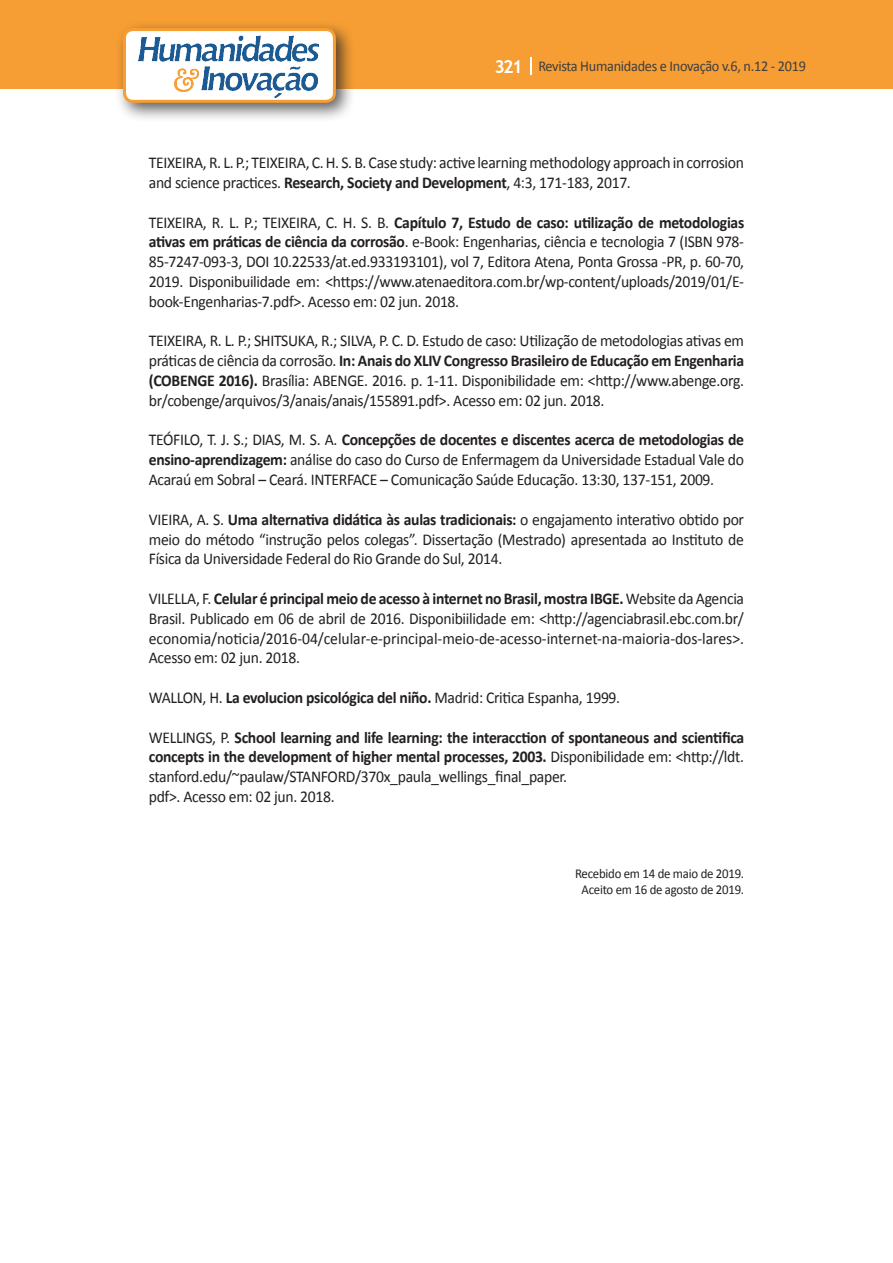
<style>
.page{position:relative;width:893px;height:1263px;background:#fff}
.page>*{position:absolute;margin:0;border:0;box-sizing:border-box;transform-origin:0 0}
.texto{font:16.5px/19.8px "Calibri";letter-spacing:-.02em;color:#231f20;text-align:justify;scale:.95 1}
.texto-2{font:700 16.5px/19.8px "Calibri";letter-spacing:-.02em;color:#231f20;text-align:justify;scale:.95 1}
.t1{font:15px "Calibri";letter-spacing:-.02em;color:#3e3e3f;scale:.95 1}
.texto-3{font:13.5px "Calibri";letter-spacing:-.02em;color:#231f20;scale:.95 1}
.s1{font-family:"Trebuchet MS";font-weight:700;font-size:18px;color:#fff}
.s2{font-weight:700}
.s3{font-weight:400}
</style>
<div class="page">
<div style="left:0;top:0;width:893px;height:88px;background:#f69e34"></div>
<svg style="left:530px;top:57px;width:2px;height:18px"></svg>
<div style="left:115px;top:20px;width:241px;height:103px;background:#231f20;opacity:.75"></div>
<div style="left:125px;top:30px;width:209px;height:71px;background:#fff;border-radius:9px"></div>
<img style="left:138px;top:35px;width:181px;height:62px">
<div style="left:123px;top:28px;width:213px;height:75px;border:3px solid #f69e34;border-radius:9px"></div>
<p class="t1" style="left:495px;top:57px;width:329px"><span class="s1">321</span> Revista Humanidades e Inovação v.6, n.12 - 2019</p>
<p class="texto" style="left:149px;top:153px;width:628px">TEIXEIRA, R. L. P.; TEIXEIRA, C. H. S. B. Case study: active learning methodology approach in corrosion and science practices. <span class="s2">Research, Society and Development</span>, 4:3, 171-183, 2017.</p>
<p class="texto" style="left:149px;top:212px;width:628px">TEIXEIRA, R. L. P.; TEIXEIRA, C. H. S. B. <span class="s2">Capítulo 7, Estudo de caso: utilização de metodologias ativas em práticas de ciência da corrosão</span>. e-Book: Engenharias, ciência e tecnologia 7 (ISBN 978- 85-7247-093-3, DOI 10.22533/at.ed.933193101), vol 7, Editora Atena, Ponta Grossa -PR, p. 60-70, 2019. Disponibuilidade em: &lt;https://www.atenaeditora.com.br/wp-content/uploads/2019/01/E&shy;book-Engenharias-7.pdf&gt;. Acesso em: 02 jun. 2018.</p>
<p class="texto" style="left:149px;top:331px;width:628px">TEIXEIRA, R. L. P.; SHITSUKA, R.; SILVA, P. C. D. Estudo de caso: Utilização de metodologias ativas em práticas de ciência da corrosão. <span class="s2">In: Anais do XLIV Congresso Brasileiro de Educação em Engenharia (COBENGE 2016).</span> Brasília: ABENGE. 2016. p. 1-11. Disponibilidade em: &lt;http://www.abenge.org. br/cobenge/arquivos/3/anais/anais/155891.pdf&gt;. Acesso em: 02 jun. 2018.</p>
<p class="texto" style="left:149px;top:430px;width:628px">TEÓFILO, T. J. S.; DIAS, M. S. A. <span class="s2">Concepções de docentes e discentes acerca de metodologias de ensino-aprendizagem:</span> análise do caso do Curso de Enfermagem da Universidade Estadual Vale do Acaraú em Sobral – Ceará. INTERFACE – Comunicação Saúde Educação. 13:30, 137-151, 2009.</p>
<p class="texto" style="left:149px;top:509px;width:628px">VIEIRA, A. S. <span class="s2">Uma alternativa didática às aulas tradicionais:</span> o engajamento interativo obtido por meio do método “instrução pelos colegas”. Dissertação (Mestrado) apresentada ao Instituto de Física da Universidade Federal do Rio Grande do Sul, 2014.</p>
<p class="texto" style="left:149px;top:589px;width:628px">VILELLA, F. <span class="s2">Celular é principal meio de acesso à internet no Brasil, mostra IBGE.</span> Website da Agencia Brasil. Publicado em 06 de abril de 2016. Disponibiilidade em: &lt;http://agenciabrasil.ebc.com.br/ economia/noticia/2016-04/celular-e-principal-meio-de-acesso-internet-na-maioria-dos-lares&gt;.<br>Acesso em: 02 jun. 2018.</p>
<p class="texto" style="left:149px;top:688px;width:498px">WALLON, H. <span class="s2">La evolucion psicológica del niño.</span> Madrid: Critica Espanha, 1999.</p>
<p class="texto-2" style="left:149px;top:727px;width:628px"><span class="s3">WELLINGS, P.</span> School learning and life learning: the interacction of spontaneous and scientifica concepts in the development of higher mental processes, 2003. <span class="s3">Disponibilidade em: &lt;http://ldt. stanford.edu/~paulaw/STANFORD/370x_paula_wellings_final_paper.</span></p>
<p class="texto" style="left:149px;top:787px;width:197px">pdf&gt;. Acesso em: 02 jun. 2018.</p>
<p class="texto-3" style="left:575px;top:864px;width:179px">Recebido em 14 de maio de 2019.</p>
<p class="texto-3" style="left:582px;top:881px;width:173px">Aceito em 16 de agosto de 2019.</p>
</div>
